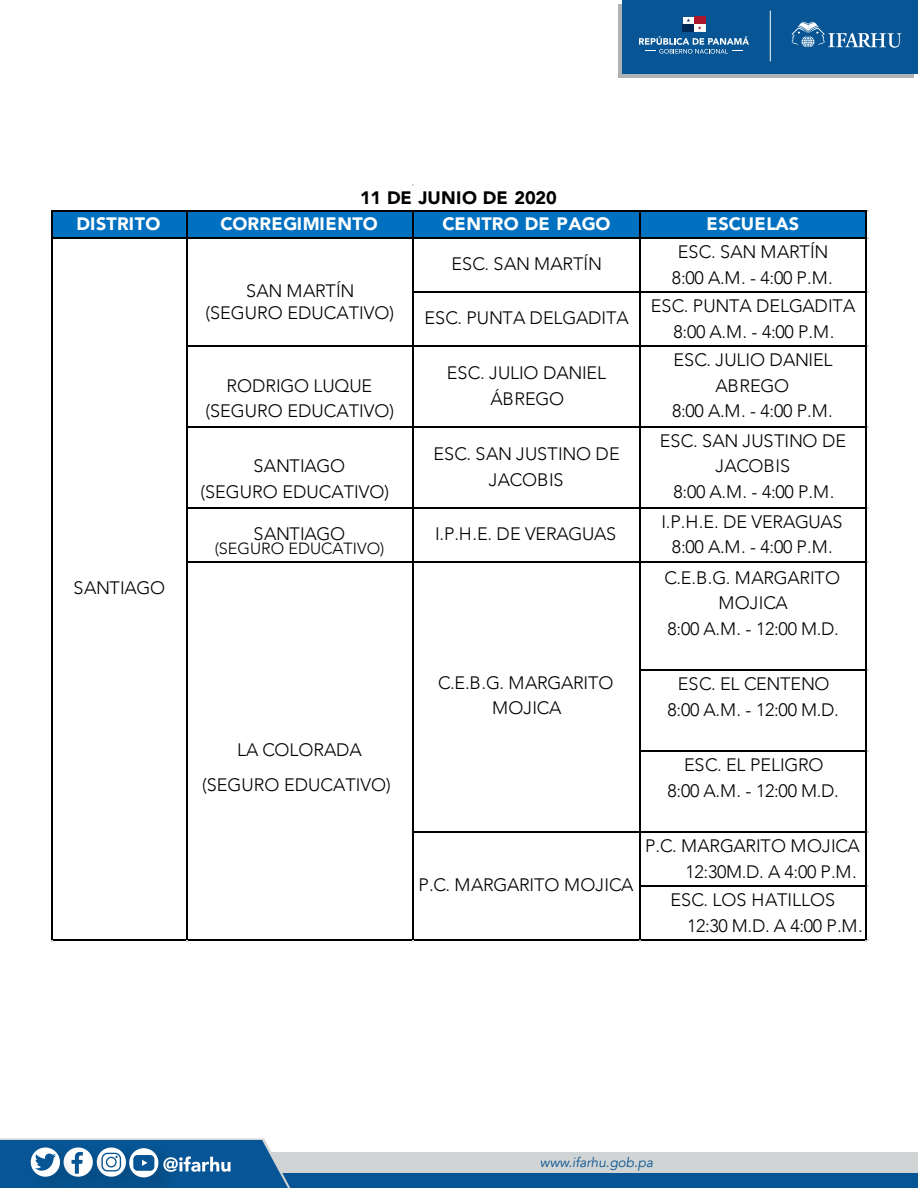
<style>
.page{position:relative;width:918px;height:1188px;background:#fff}
.page>*{position:absolute;margin:0;border:0;box-sizing:border-box;transform-origin:0 0}
.t1{font:300 18px/25.5px "Avenir";letter-spacing:-.01em;color:#000;text-align:center}
.t2{font:900 18px "Avenir";letter-spacing:.01em;color:#fff}
.t3{font:900 18px "Avenir";letter-spacing:-.01em;color:#000}
.t4{font:300 16.2px "Avenir";color:#000}
.t5{font:italic 13.5px "Avenir";color:#075594}
</style>
<div class="page">
<div style="left:618px;top:4px;width:296px;height:74px;background:#aeb2b5"></div>
<div style="left:0;top:1152px;width:918px;height:36px;background:#d1d4d4"></div>
<div style="left:0;top:1173px;width:918px;height:15px;background:#075594"></div>
<div style="left:622px;top:0;width:296px;height:74px;background:#075594"></div>
<svg style="left:0;top:1138px;width:290px;height:50px"></svg>
<svg style="left:639px;top:16px;width:110px;height:38px"></svg>
<svg style="left:791px;top:22px;width:110px;height:26px"></svg>
<hr style="left:770px;top:10px;width:1px;height:52px;background:#fff">
<div style="left:51px;top:210px;width:816px;height:28px;background:#0070c0"></div>
<hr style="left:52px;top:210px;width:815px;height:2px;background:#000">
<hr style="left:52px;top:237px;width:815px;height:1px;background:#000">
<hr style="left:414px;top:291px;width:453px;height:1px;background:#000">
<hr style="left:188px;top:345px;width:679px;height:1px;background:#000">
<hr style="left:188px;top:426px;width:679px;height:2px;background:#000">
<hr style="left:188px;top:507px;width:679px;height:1px;background:#000">
<hr style="left:188px;top:561px;width:679px;height:1px;background:#000">
<hr style="left:640px;top:669px;width:227px;height:1px;background:#000">
<hr style="left:640px;top:750px;width:227px;height:2px;background:#000">
<hr style="left:414px;top:831px;width:453px;height:1px;background:#000">
<hr style="left:640px;top:885px;width:227px;height:1px;background:#000">
<hr style="left:51px;top:210px;width:1px;height:730px;background:#000">
<hr style="left:186px;top:212px;width:2px;height:728px;background:#000">
<hr style="left:412px;top:212px;width:2px;height:728px;background:#000">
<hr style="left:639px;top:212px;width:1px;height:728px;background:#000">
<hr style="left:52px;top:939px;width:815px;height:1px;background:#000">
<hr style="left:866px;top:212px;width:1px;height:728px;background:#000">
<p class="t3" style="left:360px;top:182px;width:198px">11 DE JUNIO DE 2020</p>
<p class="t2" style="left:76px;top:208px;width:85px">DISTRITO</p>
<p class="t2" style="left:220px;top:208px;width:159px">CORREGIMIENTO</p>
<p class="t2" style="left:442px;top:208px;width:169px">CENTRO DE PAGO</p>
<p class="t2" style="left:707px;top:208px;width:94px">ESCUELAS</p>
<p class="t1" style="left:451px;top:251px;width:152px">ESC. SAN MARTÍN</p>
<p class="t1" style="left:672px;top:239px;width:162px">ESC. SAN MARTÍN<br>8:00 A.M. - 4:00 P.M.</p>
<p class="t1" style="left:246px;top:278px;width:110px">SAN MARTÍN</p>
<p class="t1" style="left:651px;top:293px;width:206px">ESC. PUNTA DELGADITA<br>8:00 A.M. - 4:00 P.M.</p>
<p class="t1" style="left:206px;top:300px;width:190px">(SEGURO EDUCATIVO)</p>
<p class="t1" style="left:424px;top:305px;width:206px">ESC. PUNTA DELGADITA</p>
<p class="t1" style="left:74px;top:575px;width:93px">SANTIAGO</p>
<p class="t1" style="left:226px;top:373px;width:147px">RODRIGO LUQUE</p>
<p class="t1" style="left:206px;top:398px;width:190px">(SEGURO EDUCATIVO)</p>
<p class="t1" style="left:254px;top:454px;width:93px">SANTIAGO</p>
<p class="t1" style="left:200px;top:479px;width:190px">(SEGURO EDUCATIVO)</p>
<p class="t1" style="left:447px;top:361px;width:161px">ESC. JULIO DANIEL<br>ÁBREGO</p>
<p class="t1" style="left:433px;top:442px;width:188px">ESC. SAN JUSTINO DE<br>JACOBIS</p>
<p class="t1" style="left:254px;top:521px;width:93px">SANTIAGO</p>
<p class="t1" style="left:435px;top:521px;width:183px">I.P.H.E. DE VERAGUAS</p>
<p class="t4" style="left:215px;top:539px;width:171px">(SEGURO EDUCATIVO)</p>
<p class="t1" style="left:237px;top:737px;width:126px">LA COLORADA</p>
<p class="t1" style="left:202px;top:772px;width:190px">(SEGURO EDUCATIVO)</p>
<p class="t1" style="left:438px;top:670px;width:177px">C.E.B.G. MARGARITO<br>MOJICA</p>
<p class="t1" style="left:672px;top:347px;width:162px">ESC. JULIO DANIEL<br>ABREGO<br>8:00 A.M. - 4:00 P.M.</p>
<p class="t1" style="left:660px;top:428px;width:188px">ESC. SAN JUSTINO DE<br>JACOBIS<br>8:00 A.M. - 4:00 P.M.</p>
<p class="t1" style="left:661px;top:509px;width:183px">I.P.H.E. DE VERAGUAS<br>8:00 A.M. - 4:00 P.M.</p>
<p class="t1" style="left:664px;top:565px;width:177px">C.E.B.G. MARGARITO<br>MOJICA<br>8:00 A.M. - 12:00 M.D.</p>
<p class="t1" style="left:668px;top:671px;width:173px">ESC. EL CENTENO<br>8:00 A.M. - 12:00 M.D.</p>
<p class="t1" style="left:668px;top:752px;width:173px">ESC. EL PELIGRO<br>8:00 A.M. - 12:00 M.D.</p>
<p class="t1" style="left:419px;top:872px;width:216px">P.C. MARGARITO MOJICA</p>
<p class="t1" style="left:645px;top:833px;width:216px;text-align:right">P.C. MARGARITO MOJICA<br>12:30M.D. A 4:00 P.M.</p>
<p class="t1" style="left:687px;top:887px;width:177px;text-align:left;text-indent:-17px">ESC. LOS HATILLOS<br>12:30 M.D. A 4:00 P.M.</p>
<p class="t5" style="left:540px;top:1154px;width:115px">www.ifarhu.gob.pa</p>
</div>
